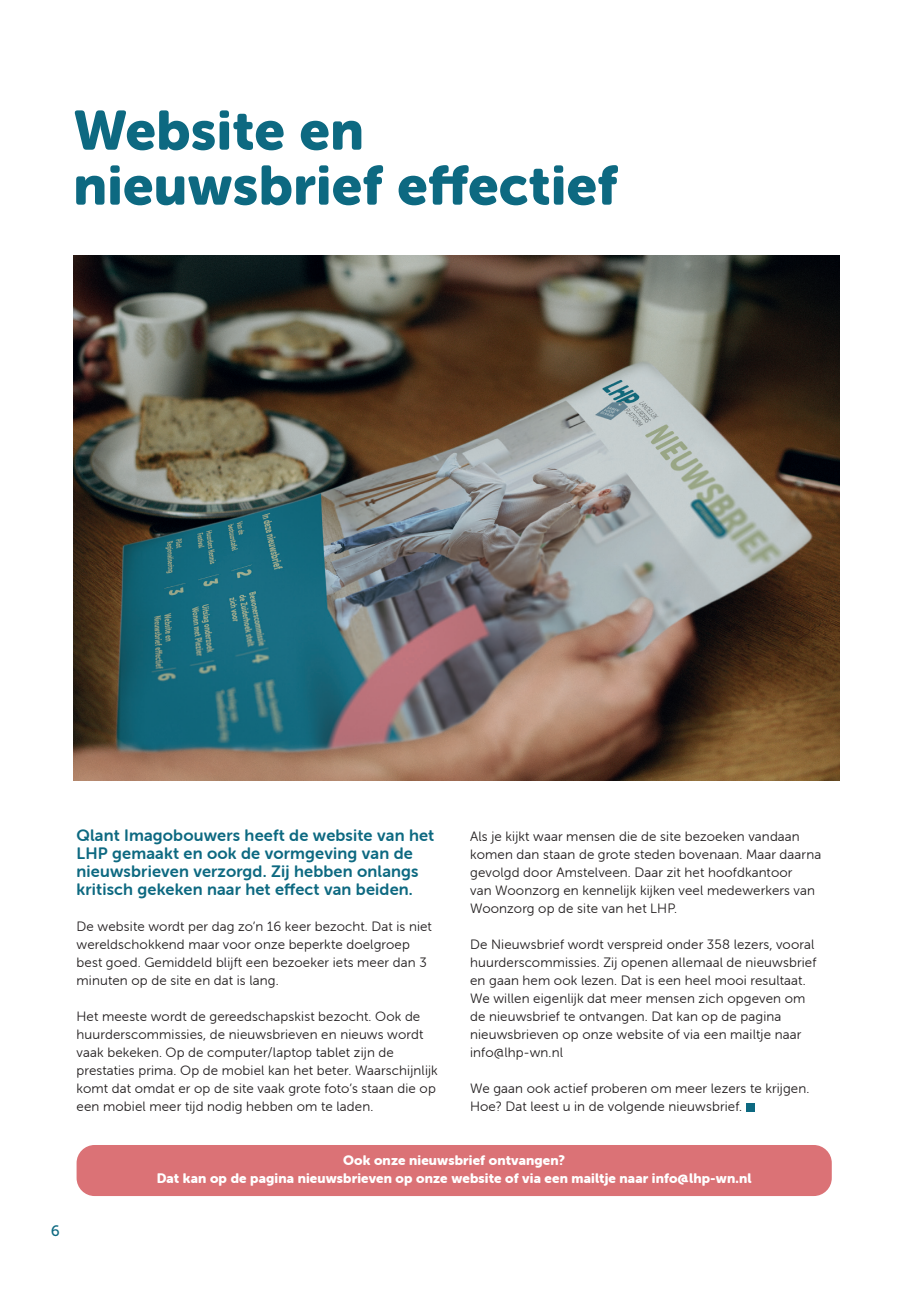
<style>
.page{position:relative;width:919px;height:1289px;background:#fff}
.page>*{position:absolute;margin:0;border:0;box-sizing:border-box;transform-origin:0 0}
.t1{font:54.9px/54.9px "Museo Sans Rounded 900";letter-spacing:.01em;color:#0d6981}
.t2{font:16.5px/18px "Museo Sans Rounded 700";letter-spacing:.01em;color:#0d6981}
.t3{font:15px "Museo 500";color:#0d6981}
.t4{font:13.5px/18px "Museo Sans Rounded 300";letter-spacing:.01em;color:#231f20}
.t5{font:13.5px/18px "Museo Sans Rounded 900";letter-spacing:.01em;color:#fff;text-align:center}
</style>
<div class="page">
<div style="left:745px;top:1102px;width:9px;height:9px;background:#0d6981"></div>
<div style="left:77px;top:1144px;width:754px;height:51px;background:#db7276;border-radius:18px"></div>
<img style="left:73px;top:255px;width:766px;height:525px">
<h1 class="t1" style="left:73px;top:103px;width:545px">Website en nieuwsbrief effectief</h1>
<p class="t3" style="left:51px;top:1222px;width:10px">6</p>
<p class="t2" style="left:77px;top:826px;width:359px">Qlant Imagobouwers heeft de website van het LHP gemaakt en ook de vormgeving van de nieuwsbrieven verzorgd. Zij hebben onlangs kritisch gekeken naar het effect van beiden.</p>
<p class="t4" style="left:77px;top:917px;width:357px">De website wordt per dag zo’n 16 keer bezocht. Dat is niet wereldschokkend maar voor onze beperkte doelgroep best goed. Gemiddeld blijft een bezoeker iets meer dan 3 minuten op de site en dat is lang.</p>
<p class="t4" style="left:77px;top:1007px;width:363px">Het meeste wordt de gereedschapskist bezocht. Ook de huurderscommissies, de nieuwsbrieven en nieuws wordt vaak bekeken. Op de computer/laptop tablet zijn de prestaties prima. Op de mobiel kan het beter. Waarschijnlijk komt dat omdat er op de site vaak grote foto’s staan die op een mobiel meer tijd nodig hebben om te laden.</p>
<p class="t4" style="left:470px;top:827px;width:352px">Als je kijkt waar mensen die de site bezoeken vandaan komen dan staan de grote steden bovenaan. Maar daarna gevolgd door Amstelveen. Daar zit het hoofdkantoor<br>van Woonzorg en kennelijk kijken veel medewerkers van Woonzorg op de site van het LHP.</p>
<p class="t4" style="left:470px;top:935px;width:348px">De Nieuwsbrief wordt verspreid onder 358 lezers, vooral huurderscommissies. Zij openen allemaal de nieuwsbrief en gaan hem ook lezen. Dat is een heel mooi resultaat.<br>We willen eigenlijk dat meer mensen zich opgeven om de nieuwsbrief te ontvangen. Dat kan op de pagina nieuwsbrieven op onze website of via een mailtje naar info@lhp-wn.nl</p>
<p class="t4" style="left:470px;top:1079px;width:341px">We gaan ook actief proberen om meer lezers te krijgen.<br>Hoe? Dat leest u in de volgende nieuwsbrief.</p>
<p class="t5" style="left:157px;top:1151px;width:596px">Ook onze nieuwsbrief ontvangen?<br>Dat kan op de pagina nieuwsbrieven op onze website of via een mailtje naar info@lhp-wn.nl</p>
</div>
